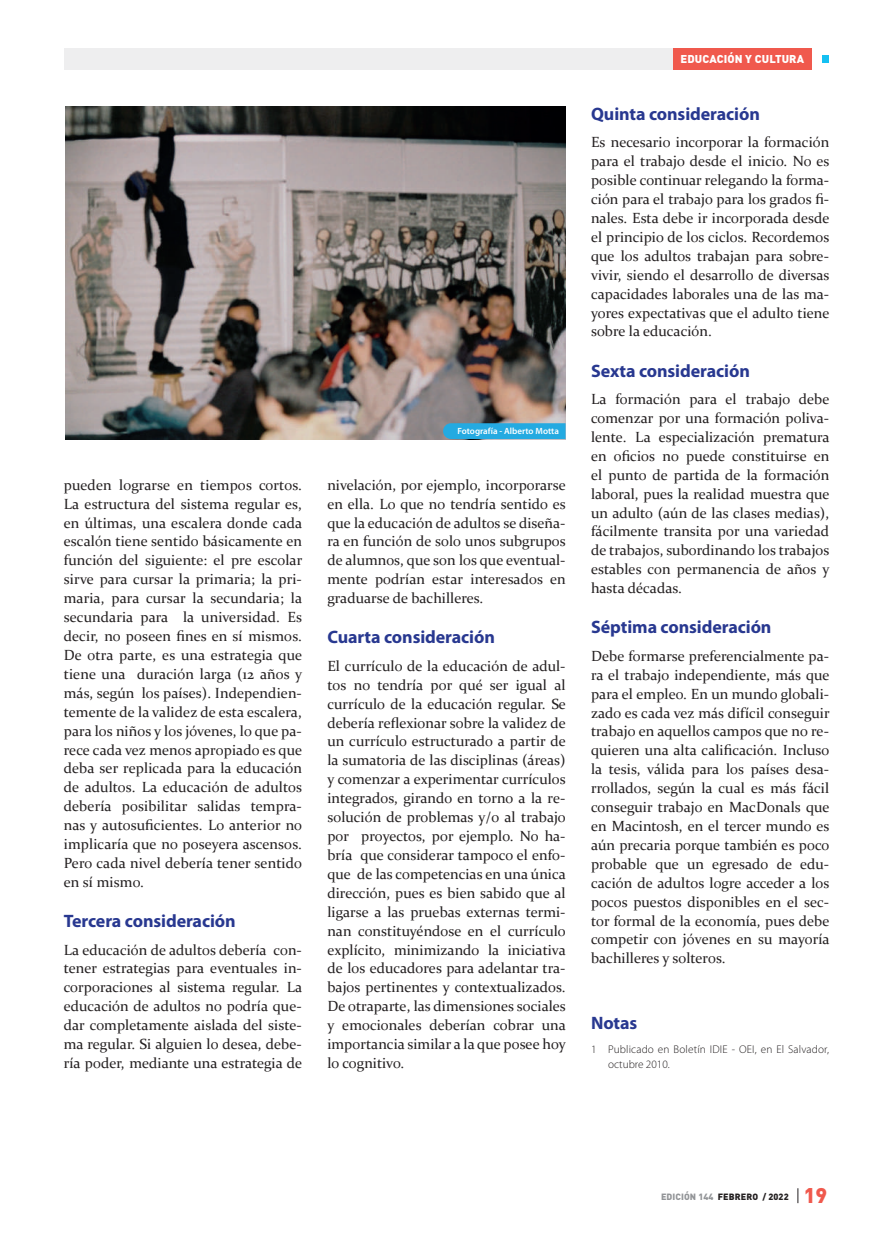
<style>
.page{position:relative;width:893px;height:1234px;background:#fff}
.page>*{position:absolute;margin:0;border:0;box-sizing:border-box;transform-origin:0 0}
.t1{font:900 21px "DIN";color:#f0594d}
.t2{font:700 18px "Myriad Pro";letter-spacing:-.005em;color:#283890}
.t3{font:14.7px/18.9px "Constantia";color:#231f20;text-align:justify}
.t4{font:300 11.25px/15px "Myriad Pro";letter-spacing:.015em;color:#231f20}
.t5{font:900 11.25px "DIN";letter-spacing:.01em;color:#fff}
.t6{font:600 9px "Myriad Pro";color:#fff}
.t7{font:900 9px "DIN";letter-spacing:.01em;color:#231f20}
.s1{color:#939598}
</style>
<div class="page">
<svg style="left:797px;top:1188px;width:1px;height:14px"></svg>
<div style="left:822px;top:55px;width:7px;height:8px;background:#15c0f2"></div>
<div style="left:64px;top:48px;width:740px;height:21px;background:#eeeeef"></div>
<div style="left:673px;top:48px;width:138px;height:21px;background:#f0594d"></div>
<img style="left:66px;top:106px;width:500px;height:333px">
<svg style="left:443px;top:423px;width:123px;height:16px;background:#28a9de"></svg>
<p class="t3" style="left:64px;top:474px;width:240px">pueden lograrse en tiempos cortos.<br>La estructura del sistema regular es, en últimas, una escalera donde cada escalón tiene sentido básicamente en función del siguiente: el pre escolar sirve para cursar la primaria; la pri&shy;maria, para cursar la secundaria; la secundaria para la universidad. Es decir, no poseen fines en sí mismos.<br>De otra parte, es una estrategia que tiene una duración larga (12 años y más, según los países). Independien&shy;temente de la validez de esta escalera, para los niños y los jóvenes, lo que pa&shy;rece cada vez menos apropiado es que deba ser replicada para la educación de adultos. La educación de adultos debería posibilitar salidas tempra&shy;nas y autosuficientes. Lo anterior no implicaría que no poseyera ascensos.<br>Pero cada nivel debería tener sentido en sí mismo.</p>
<p class="t2" style="left:64px;top:909px;width:173px">Tercera consideración</p>
<p class="t3" style="left:64px;top:939px;width:240px">La educación de adultos debería con&shy;tener estrategias para eventuales in&shy;corporaciones al sistema regular. La educación de adultos no podría que&shy;dar completamente aislada del siste&shy;ma regular. Si alguien lo desea, debe&shy;ría poder, mediante una estrategia de</p>
<p class="t6" style="left:457px;top:425px;width:103px">Fotografía - Alberto Motta</p>
<p class="t3" style="left:327px;top:474px;width:240px">nivelación, por ejemplo, incorporarse en ella. Lo que no tendría sentido es que la educación de adultos se diseña&shy;ra en función de solo unos subgrupos de alumnos, que son los que eventual&shy;mente podrían estar interesados en graduarse de bachilleres.</p>
<p class="t2" style="left:327px;top:625px;width:169px">Cuarta consideración</p>
<p class="t3" style="left:327px;top:655px;width:240px">El currículo de la educación de adul&shy;tos no tendría por qué ser igual al currículo de la educación regular. Se debería reflexionar sobre la validez de un currículo estructurado a partir de la sumatoria de las disciplinas (áreas) y comenzar a experimentar currículos integrados, girando en torno a la re&shy;solución de problemas y/o al trabajo por proyectos, por ejemplo. No ha&shy;bría que considerar tampoco el enfo&shy;que de las competencias en una única dirección, pues es bien sabido que al ligarse a las pruebas externas termi&shy;nan constituyéndose en el currículo explícito, minimizando la iniciativa de los educadores para adelantar tra&shy;bajos pertinentes y contextualizados.<br>De otraparte, las dimensiones sociales y emocionales deberían cobrar una importancia similar a la que posee hoy lo cognitivo.</p>
<p class="t5" style="left:681px;top:51px;width:125px">EDUCACIÓN Y CULTURA</p>
<p class="t2" style="left:591px;top:102px;width:170px">Quinta consideración</p>
<p class="t3" style="left:591px;top:132px;width:240px">Es necesario incorporar la formación para el trabajo desde el inicio. No es posible continuar relegando la forma&shy;ción para el trabajo para los grados fi&shy;nales. Esta debe ir incorporada desde el principio de los ciclos. Recordemos que los adultos trabajan para sobre&shy;vivir, siendo el desarrollo de diversas capacidades laborales una de las ma&shy;yores expectativas que el adulto tiene sobre la educación.</p>
<p class="t2" style="left:591px;top:359px;width:160px">Sexta consideración</p>
<p class="t3" style="left:591px;top:389px;width:240px">La formación para el trabajo debe comenzar por una formación poliva&shy;lente. La especialización prematura en oficios no puede constituirse en el punto de partida de la formación laboral, pues la realidad muestra que un adulto (aún de las clases medias), fácilmente transita por una variedad de trabajos, subordinando los trabajos estables con permanencia de años y hasta décadas.</p>
<p class="t2" style="left:591px;top:615px;width:182px">Séptima consideración</p>
<p class="t3" style="left:591px;top:645px;width:240px">Debe formarse preferencialmente pa&shy;ra el trabajo independiente, más que para el empleo. En un mundo globali&shy;zado es cada vez más difícil conseguir trabajo en aquellos campos que no re&shy;quieren una alta calificación. Incluso la tesis, válida para los países desa&shy;rrollados, según la cual es más fácil conseguir trabajo en MacDonals que en Macintosh, en el tercer mundo es aún precaria porque también es poco probable que un egresado de edu&shy;cación de adultos logre acceder a los pocos puestos disponibles en el sec&shy;tor formal de la economía, pues debe competir con jóvenes en su mayoría bachilleres y solteros.</p>
<p class="t2" style="left:591px;top:1010px;width:48px">Notas</p>
<p class="t4" style="left:608px;top:1040px;width:223px;text-indent:-17px">1 Publicado en Boletín IDIE - OEI, en El Salvador, octubre 2010.</p>
<p class="t7" style="left:661px;top:1190px;width:129px"><span class="s1">EDICIÓN 144</span> FEBRERO / 2022</p>
<h1 class="t1" style="left:804px;top:1180px;width:25px">19</h1>
</div>
